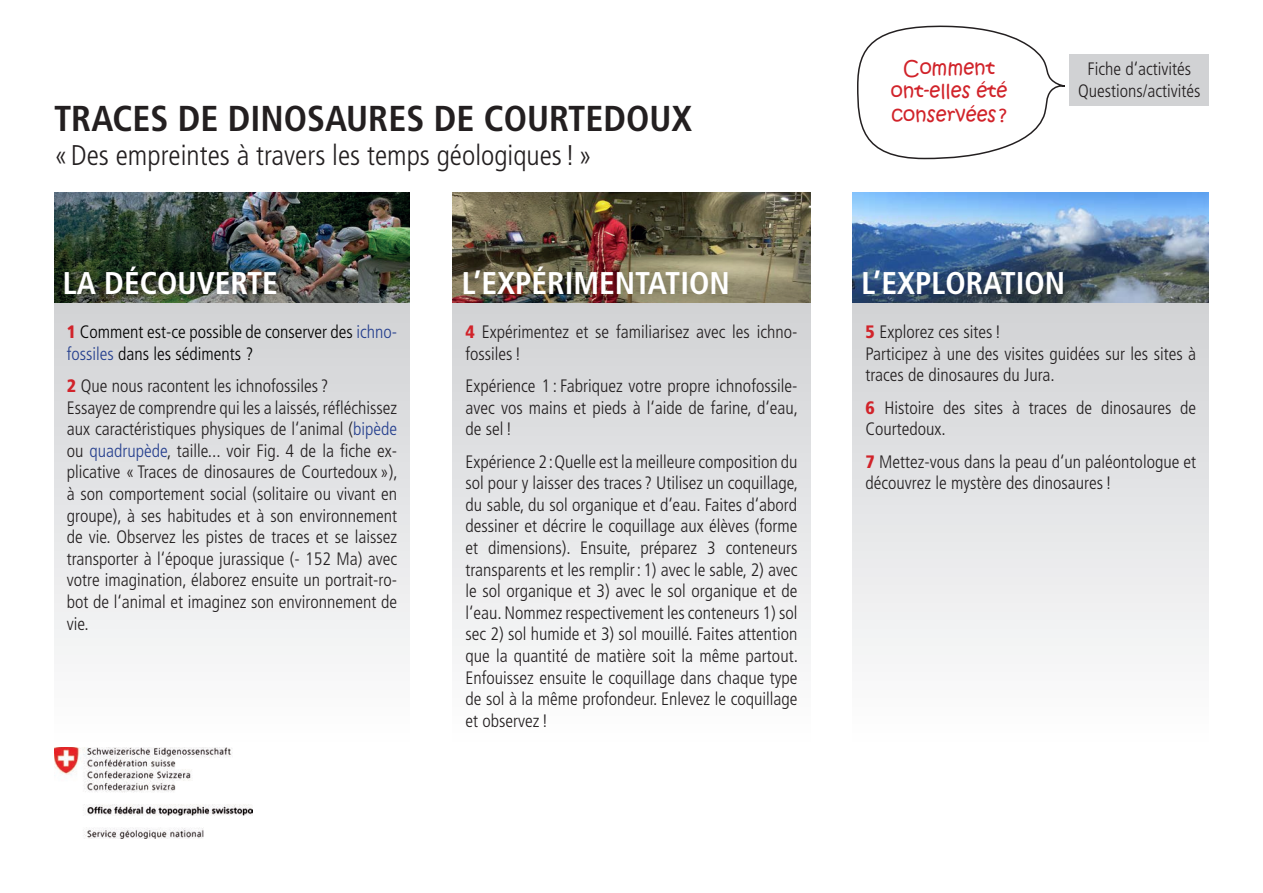
<style>
.page{position:relative;width:1263px;height:893px;background:#fff}
.page>*{position:absolute;margin:0;border:0;box-sizing:border-box;transform-origin:0 0}
.t1{font:700 condensed 36px "Frutiger LT Pro";color:#231f20}
.t2{font:700 condensed 31.35px "Frutiger LT Pro";color:#fff}
.t3{font:300 condensed 28.5px "Frutiger LT Pro";color:#231f20}
.t4{font:19.5px/23.4px "Kristen ITC";color:#d1232a;text-align:center}
.t5{font:300 condensed 18px/21.6px "Frutiger LT Pro";color:#231f20}
.t6{font:300 condensed 18px/21.6px "Frutiger LT Pro";color:#000}
.s1{font-weight:900;color:#d1232a}
.s2{color:#253f8e}
</style>
<div class="page">
<svg style="left:857px;top:25px;width:208px;height:135px"></svg>
<img style="left:54px;top:193px;width:356px;height:110px">
<img style="left:453px;top:193px;width:357px;height:110px">
<img style="left:853px;top:193px;width:356px;height:110px">
<img style="left:54px;top:747px;width:198px;height:91px">
<div style="left:853px;top:303px;width:356px;height:444px;background:linear-gradient(to bottom,#d0d2d4,#fefefe)"></div>
<div style="left:453px;top:303px;width:357px;height:444px;background:linear-gradient(to bottom,#d0d2d4,#fefefe)"></div>
<div style="left:54px;top:303px;width:356px;height:444px;background:linear-gradient(to bottom,#d0d2d4,#fefefe)"></div>
<div style="left:1069px;top:54px;width:140px;height:51px;background:#d1d2d4"></div>
<h1 class="t1" style="left:54px;top:97px;width:640px">TRACES DE DINOSAURES DE COURTEDOUX</h1>
<h3 class="t3" style="left:54px;top:139px;width:540px">«Des empreintes à travers les temps géologiques!»</h3>
<p class="t4" style="left:891px;top:56px;width:118px">Comment ont-elles été conservées ?</p>
<p class="t5" style="left:1078px;top:58px;width:124px;text-align:center">Fiche d‘activités<br>Questions/activités</p>
<h2 class="t2" style="left:63px;top:265px;width:216px">LA DÉCOUVERTE</h2>
<h2 class="t2" style="left:462px;top:265px;width:270px">L’EXPÉRIMENTATION</h2>
<h2 class="t2" style="left:862px;top:265px;width:205px">L’EXPLORATION</h2>
<p class="t6" style="left:67px;top:321px;width:332px"><span class="s1">1</span> Comment est-ce possible de conserver des <span class="s2">ichno&shy;fossiles</span> dans les sédiments ?</p>
<p class="t5" style="left:67px;top:375px;width:333px"><span class="s1">2</span> Que nous racontent les ichnofossiles ?<br>Essayez de comprendre qui les a laissés, réfléchissez aux caractéristiques physiques de l‘animal (<span class="s2">bipède </span>ou <span class="s2">quadrupède</span>, taille... voir Fig. 4 de la fiche ex&shy;plicative « Traces de dinosaures de Courtedoux »), à son comportement social (solitaire ou vivant en groupe), à ses habitudes et à son environnement de vie. Observez les pistes de traces et se laissez transporter à l‘époque jurassique (- 152 Ma) avec votre imagination, élaborez ensuite un portrait-ro&shy;bot de l‘animal et imaginez son environnement de vie.</p>
<p class="t5" style="left:466px;top:321px;width:333px"><span class="s1">4</span> Expérimentez et se familiarisez avec les ichno&shy;fossiles!</p>
<p class="t5" style="left:466px;top:375px;width:334px;text-align:justify">Expérience 1 : Fabriquez votre propre ichnofossile&shy;avec vos mains et pieds à l‘aide de farine, d‘eau, de sel!</p>
<p class="t5" style="left:466px;top:451px;width:334px;text-align:justify">Expérience 2:Quelle est la meilleure composition du sol pour y laisser des traces ? Utilisez un coquillage, du sable, du sol organique et d‘eau. Faites d‘abord dessiner et décrire le coquillage aux élèves (forme et dimensions). Ensuite, préparez 3 conteneurs transparents et les remplir:1) avec le sable, 2) avec le sol organique et 3) avec le sol organique et de l‘eau. Nommez respectivement les conteneurs 1) sol sec 2) sol humide et 3) sol mouillé. Faites attention que la quantité de matière soit la même partout.<br>Enfouissez ensuite le coquillage dans chaque type de sol à la même profondeur. Enlevez le coquillage et observez!</p>
<p class="t5" style="left:865px;top:321px;width:332px"><span class="s1">5</span> Explorez ces sites!<br>Participez à une des visites guidées sur les sites à traces de dinosaures du Jura.</p>
<p class="t5" style="left:865px;top:397px;width:332px"><span class="s1">6</span> Histoire des sites à traces de dinosaures de<br>Courtedoux.</p>
<p class="t5" style="left:865px;top:451px;width:332px"><span class="s1">7</span> Mettez-vous dans la peau d‘un paléontologue et découvrez le mystère des dinosaures!</p>
</div>
